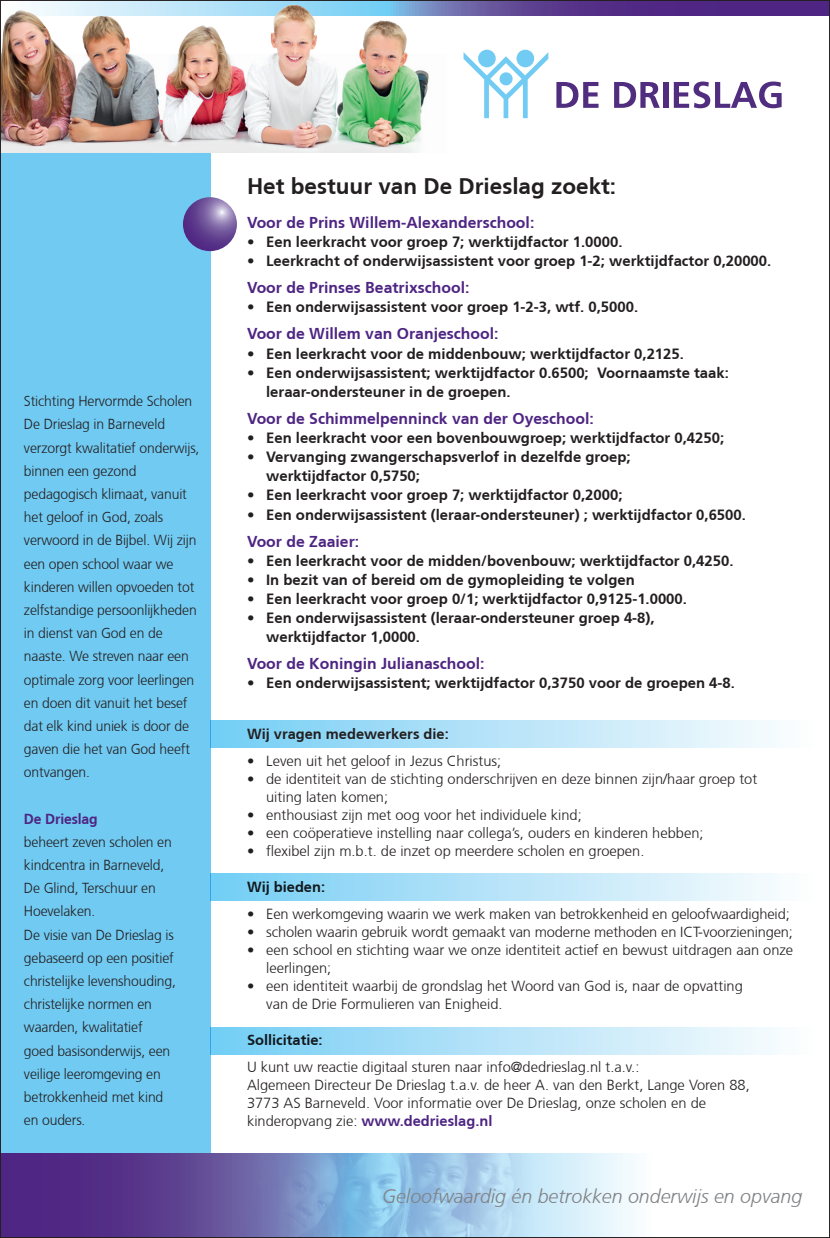
<style>
.page{position:relative;width:830px;height:1238px;background:#fff}
.page>*{position:absolute;margin:0;border:0;box-sizing:border-box;transform-origin:0 0}
.t1{font:700 22.5px "Frutiger CE";color:#231f20}
.t2{font:italic 300 19.57px "Frutiger CE";color:#808285}
.t3{font:700 15.75px "Frutiger CE";color:#4e2582}
.t4{font:700 14.85px/19.1px "Frutiger CE";color:#231f20}
.t5{font:300 14.62px/18px "Frutiger CE";letter-spacing:-.01em;color:#231f20}
.t6{font:300 14.62px/23.2px "Frutiger CE";letter-spacing:-.01em;color:#231f20;scale:.96 1}
.t7{font:700 14.62px "Frutiger CE";color:#231f20}
.t8{font:700 14.62px "Frutiger CE";letter-spacing:-.01em;color:#4e2582;scale:.96 1}
.s1{font-weight:700;color:#4e2582}
</style>
<div class="page">
<svg style="left:446px;top:2px;width:381px;height:13px;background:#56358a"></svg>
<div style="left:0;top:153px;width:210px;height:1029px;background:#71caf2"></div>
<img style="left:2px;top:2px;width:444px;height:151px">
<svg style="left:2px;top:1153px;width:632px;height:82px;background:#8271ae"></svg>
<img style="left:211px;top:1153px;width:321px;height:82px">
<svg style="left:183px;top:197px;width:54px;height:54px;background:#75599e"></svg>
<div style="left:210px;top:721px;width:608px;height:26px;background:linear-gradient(to right,#74cdf4,#fffdfe)"></div>
<div style="left:478px;top:50px;width:17px;height:17px;background:#72cbf2;border-radius:50%"></div>
<div style="left:516px;top:50px;width:18px;height:17px;background:#72cbf2;border-radius:50%"></div>
<svg style="left:463px;top:52px;width:85px;height:66px"></svg>
<div style="left:499px;top:72px;width:13px;height:13px;background:#72cbf2;border-radius:50%"></div>
<svg style="left:556px;top:82px;width:42px;height:26px"></svg>
<svg style="left:614px;top:82px;width:45px;height:26px"></svg>
<div style="left:662px;top:82px;width:6px;height:26px;background:#502d7f"></div>
<svg style="left:673px;top:81px;width:108px;height:27px"></svg>
<div style="left:210px;top:873px;width:608px;height:27px;background:linear-gradient(to right,#74cdf4,#fffdfe)"></div>
<div style="left:210px;top:1027px;width:608px;height:27px;background:linear-gradient(to right,#74cdf4,#fffdfe)"></div>
<p class="t6" style="left:24px;top:389px;width:184px">Stichting Hervormde Scholen<br>De Drieslag in Barneveld verzorgt kwalitatief onderwijs, binnen een gezond pedagogisch klimaat, vanuit het geloof in God, zoals verwoord in de Bijbel. Wij zijn een open school waar we kinderen willen opvoeden tot zelfstandige persoonlijkheden in dienst van God en de naaste. We streven naar een optimale zorg voor leerlingen en doen dit vanuit het besef dat elk kind uniek is door de gaven die het van God heeft ontvangen.</p>
<p class="t8" style="left:24px;top:809px;width:78px">De Drieslag</p>
<p class="t6" style="left:24px;top:830px;width:160px">beheert zeven scholen en kindcentra in Barneveld,<br>De Glind, Terschuur en<br>Hoevelaken.<br>De visie van De Drieslag is gebaseerd op een positief christelijke levenshouding, christelijke normen en waarden, kwalitatief goed basisonderwijs, een veilige leeromgeving en betrokkenheid met kind en ouders.</p>
<h1 class="t1" style="left:247px;top:173px;width:370px">Het bestuur van De Drieslag zoekt:</h1>
<p class="t3" style="left:247px;top:213px;width:289px">Voor de Prins Willem-Alexanderschool:</p>
<p class="t4" style="left:247px;top:232px;width:377px">• Een leerkracht voor groep 7; werktijdfactor 1.0000.</p>
<p class="t4" style="left:247px;top:251px;width:525px">• Leerkracht of onderwijsassistent voor groep 1-2; werktijdfactor 0,20000.</p>
<p class="t3" style="left:247px;top:278px;width:224px">Voor de Prinses Beatrixschool:</p>
<p class="t4" style="left:247px;top:297px;width:392px">• Een onderwijsassistent voor groep 1-2-3, wtf. 0,5000.</p>
<p class="t3" style="left:247px;top:324px;width:253px">Voor de Willem van Oranjeschool:</p>
<p class="t4" style="left:247px;top:344px;width:438px">• Een leerkracht voor de middenbouw; werktijdfactor 0,2125.</p>
<p class="t4" style="left:266px;top:363px;width:464px;text-indent:-19px">• Een onderwijsassistent; werktijdfactor 0.6500; Voornaamste taak: leraar-ondersteuner in de groepen.</p>
<p class="t3" style="left:247px;top:409px;width:348px">Voor de Schimmelpenninck van der Oyeschool:</p>
<p class="t4" style="left:247px;top:428px;width:478px">• Een leerkracht voor een bovenbouwgroep; werktijdfactor 0,4250;</p>
<p class="t4" style="left:266px;top:447px;width:366px;text-indent:-19px">• Vervanging zwangerschapsverlof in dezelfde groep; werktijdfactor 0,5750;</p>
<p class="t4" style="left:247px;top:485px;width:377px">• Een leerkracht voor groep 7; werktijdfactor 0,2000;</p>
<p class="t4" style="left:247px;top:504px;width:500px">• Een onderwijsassistent (leraar-ondersteuner) ; werktijdfactor 0,6500.</p>
<p class="t3" style="left:247px;top:531px;width:114px">Voor de Zaaier:</p>
<p class="t4" style="left:247px;top:551px;width:488px">• Een leerkracht voor de midden/bovenbouw; werktijdfactor 0,4250.</p>
<p class="t4" style="left:247px;top:570px;width:389px">• In bezit van of bereid om de gymopleiding te volgen</p>
<p class="t4" style="left:247px;top:589px;width:441px">• Een leerkracht voor groep 0/1; werktijdfactor 0,9125-1.0000.</p>
<p class="t4" style="left:266px;top:608px;width:390px;text-indent:-19px">• Een onderwijsassistent (leraar-ondersteuner groep 4-8), werktijdfactor 1,0000.</p>
<p class="t3" style="left:247px;top:654px;width:239px">Voor de Koningin Julianaschool:</p>
<p class="t4" style="left:247px;top:673px;width:489px">• Een onderwijsassistent; werktijdfactor 0,3750 voor de groepen 4-8.</p>
<p class="t7" style="left:247px;top:725px;width:203px">Wij vragen medewerkers die:</p>
<p class="t5" style="left:247px;top:751px;width:255px">• Leven uit het geloof in Jezus Christus;</p>
<p class="t5" style="left:266px;top:769px;width:492px;text-indent:-19px">• de identiteit van de stichting onderschrijven en deze binnen zijn/haar groep tot uiting laten komen;</p>
<p class="t5" style="left:247px;top:805px;width:336px">• enthousiast zijn met oog voor het individuele kind;</p>
<p class="t5" style="left:247px;top:823px;width:458px">• een coöperatieve instelling naar collega’s, ouders en kinderen hebben;</p>
<p class="t5" style="left:247px;top:841px;width:399px">• flexibel zijn m.b.t. de inzet op meerdere scholen en groepen.</p>
<p class="t7" style="left:247px;top:878px;width:80px">Wij bieden:</p>
<p class="t5" style="left:247px;top:904px;width:544px">• Een werkomgeving waarin we werk maken van betrokkenheid en geloofwaardigheid;</p>
<p class="t5" style="left:247px;top:922px;width:547px">• scholen waarin gebruik wordt gemaakt van moderne methoden en ICT-voorzieningen;</p>
<p class="t5" style="left:266px;top:940px;width:528px;text-indent:-19px">• een school en stichting waar we onze identiteit actief en bewust uitdragen aan onze leerlingen;</p>
<p class="t5" style="left:266px;top:976px;width:478px;text-indent:-19px">• een identiteit waarbij de grondslag het Woord van God is, naar de opvatting van de Drie Formulieren van Enigheid.</p>
<p class="t7" style="left:247px;top:1031px;width:77px">Sollicitatie:</p>
<p class="t5" style="left:247px;top:1058px;width:504px">U kunt uw reactie digitaal sturen naar info@dedrieslag.nl t.a.v.:<br>Algemeen Directeur De Drieslag t.a.v. de heer A. van den Berkt, Lange Voren 88, 3773 AS Barneveld. Voor informatie over De Drieslag, onze scholen en de kinderopvang zie: <span class="s1">www.dedrieslag.nl</span></p>
<h2 class="t2" style="left:382px;top:1184px;width:421px">Geloofwaardig én betrokken onderwijs en opvang</h2>
</div>
